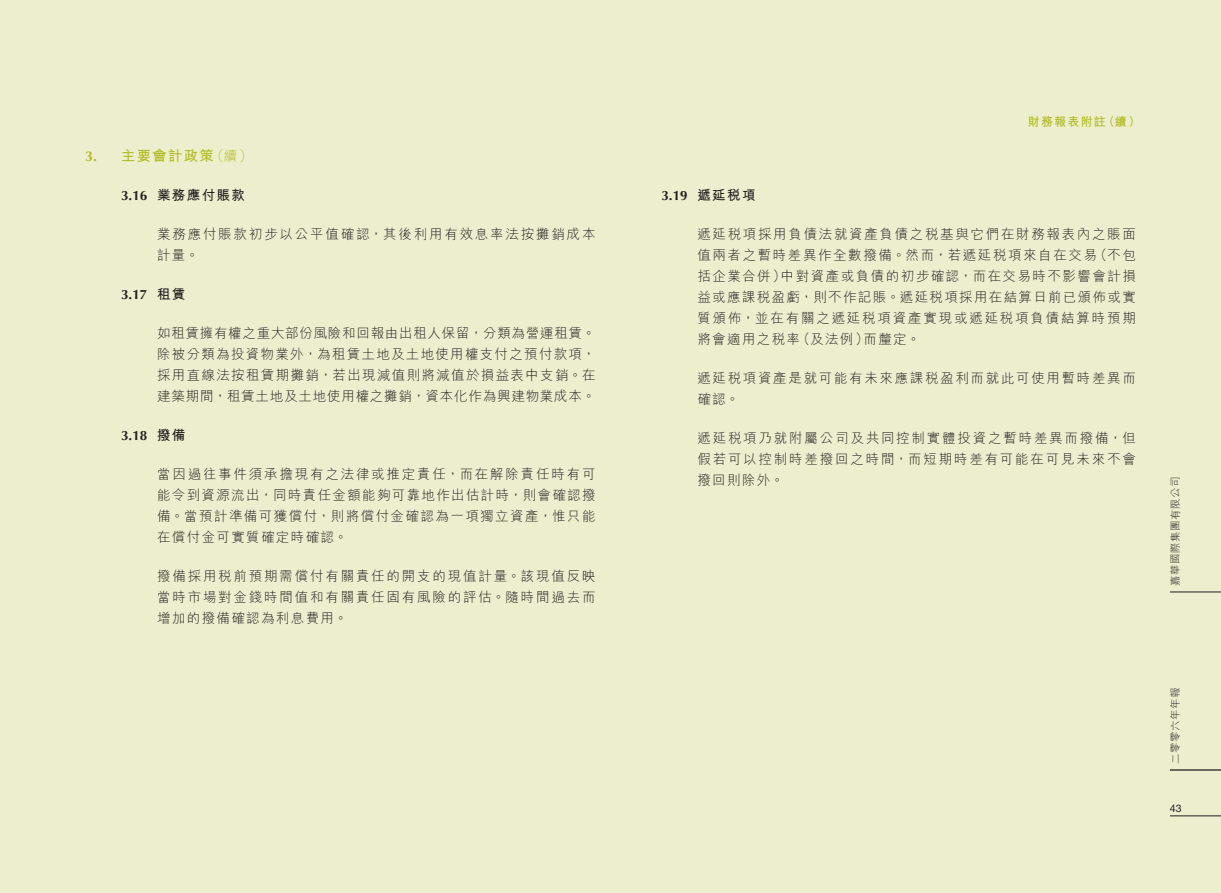
<style>
.page{position:relative;width:1221px;height:893px;background:#fff}
.page>*{position:absolute;margin:0;border:0;box-sizing:border-box;transform-origin:0 0}
.t1{font:14.25px "M Hei HK Bold E Ten B5 H";letter-spacing:.1em;color:#b0bb1d}
.t2{font:13.5px/21px "M Hei HK Light E Ten B5 H";letter-spacing:.125em;color:#231f20;text-align:justify}
.t3{font:700 13.5px "Optima LT Std";color:#231f20}
.t4{font:13.5px "M Hei HK Bold E Ten B5 H";letter-spacing:.1em;color:#231f20}
.t5{font:12px "M Hei HK Bold E Ten B5 H";letter-spacing:.1em;color:#b0bb1d}
.t6{font:10.5px "M Hei HK Light E Ten B5 H";letter-spacing:.05em;color:#231f20}
.t7{font:10.5px "Helvetica Neue LT Std";color:#231f20}
.s1{font-family:"Optima LT Std";font-weight:700}
.s2{font-family:"M Hei HK Light E Ten B5 H";font-size:13.5px}
.s3{font-family:"M Hei HK Bold E Ten B5 H";font-weight:400}
</style>
<div class="page">
<div style="left:0;top:0;width:1220px;height:893px;background:#eceece"></div>
<hr style="left:1169px;top:592px;width:51px;height:1px;background:#231f20">
<hr style="left:1169px;top:815px;width:51px;height:1px;background:#231f20">
<hr style="left:1169px;top:769px;width:51px;height:2px;background:#231f20">
<p class="t1" style="left:85px;top:151px;width:169px"><span class="s1">3.</span> 主要會計政策<span class="s2">（續）</span></p>
<p class="t4" style="left:121px;top:190px;width:125px"><span class="s1">3.16</span> 業務應付賬款</p>
<p class="t2" style="left:157px;top:225px;width:440px">業務應付賬款初步以公平值確認，其後利用有效息率法按攤銷成本計量。</p>
<p class="t3" style="left:121px;top:288px;width:66px">3.17 <span class="s3">租賃</span></p>
<p class="t2" style="left:157px;top:324px;width:440px">如租賃擁有權之重大部份風險和回報由出租人保留，分類為營運租賃。除被分類為投資物業外，為租賃土地及土地使用權支付之預付款項，採用直線法按租賃期攤銷，若出現減值則將減值於損益表中支銷。在建築期間，租賃土地及土地使用權之攤銷，資本化作為興建物業成本。</p>
<p class="t3" style="left:121px;top:429px;width:66px">3.18 <span class="s3">撥備</span></p>
<p class="t2" style="left:157px;top:465px;width:440px">當因過往事件須承擔現有之法律或推定責任，而在解除責任時有可能令到資源流出，同時責任金額能夠可靠地作出估計時，則會確認撥備。當預計準備可獲償付，則將償付金確認為一項獨立資產，惟只能在償付金可實質確定時確認。</p>
<p class="t2" style="left:157px;top:567px;width:440px">撥備採用稅前預期需償付有關責任的開支的現值計量。該現值反映當時市場對金錢時間值和有關責任固有風險的評估。隨時間過去而增加的撥備確認為利息費用。</p>
<p class="t5" style="left:1027px;top:117px;width:114px">財務報表附註（續）</p>
<p class="t3" style="left:661px;top:189px;width:96px">3.19 <span class="s3">遞延稅項</span></p>
<p class="t2" style="left:697px;top:225px;width:440px">遞延稅項採用負債法就資產負債之稅基與它們在財務報表內之賬面值兩者之暫時差異作全數撥備。然而，若遞延稅項來自在交易（不包括企業合併）中對資產或負債的初步確認，而在交易時不影響會計損益或應課稅盈虧，則不作記賬。遞延稅項採用在結算日前已頒佈或實質頒佈，並在有關之遞延稅項資產實現或遞延稅項負債結算時預期將會適用之稅率（及法例）而釐定。</p>
<p class="t2" style="left:697px;top:369px;width:440px">遞延稅項資產是就可能有未來應課稅盈利而就此可使用暫時差異而確認。</p>
<p class="t2" style="left:697px;top:429px;width:440px">遞延稅項乃就附屬公司及共同控制實體投資之暫時差異而撥備，但假若可以控制時差撥回之時間，而短期時差有可能在可見未來不會撥回則除外。</p>
<p class="t6" style="left:1171px;top:586px;width:111px;rotate:-90deg">嘉華國際集團有限公司</p>
<p class="t6" style="left:1171px;top:764px;width:78px;rotate:-90deg">二零零六年年報</p>
<p class="t7" style="left:1169px;top:802px;width:13px">43</p>
</div>
